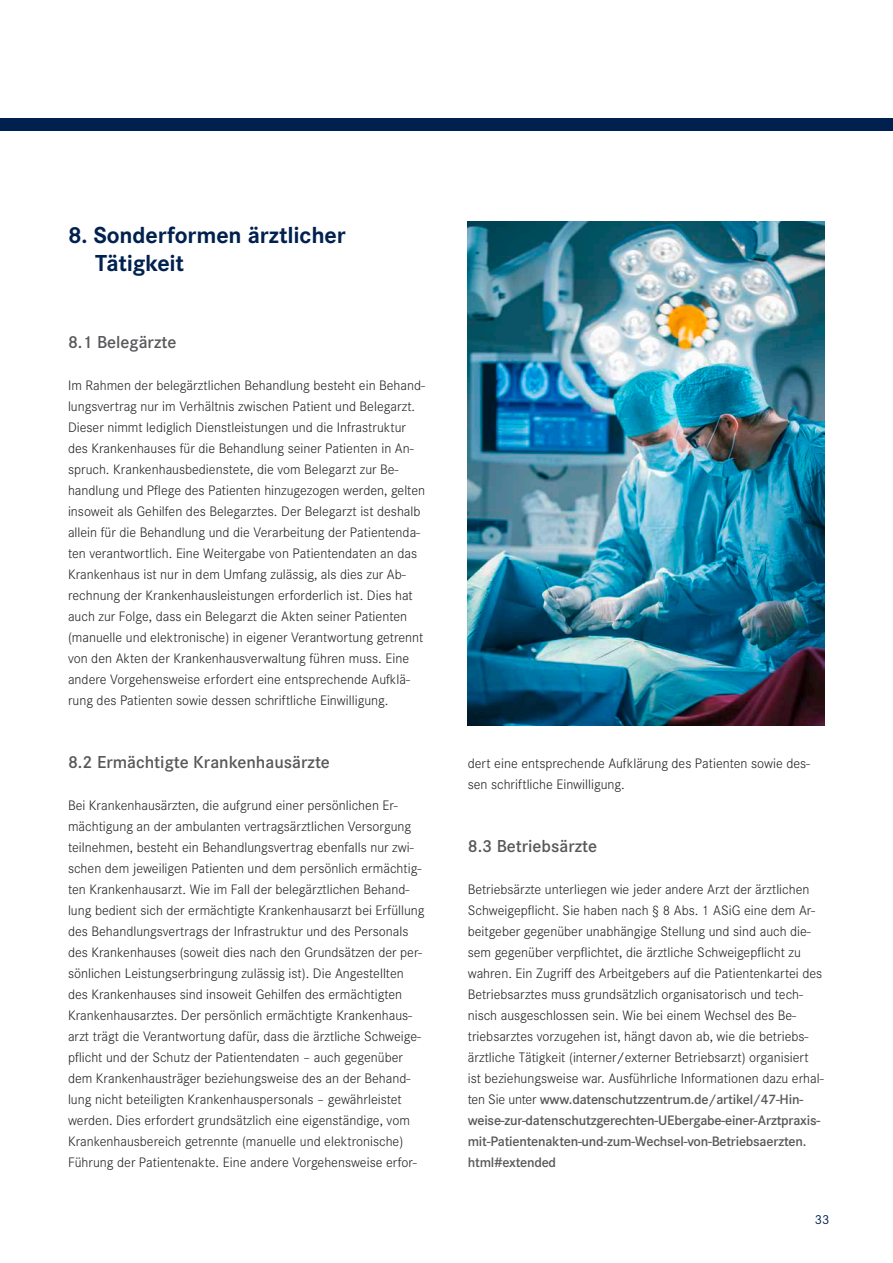
<style>
.page{position:relative;width:893px;height:1263px;background:#fff}
.page>*{position:absolute;margin:0;border:0;box-sizing:border-box;transform-origin:0 0}
.t1{font:700 24px/28.5px "Corporate S";letter-spacing:-.01em;color:#00214f}
.t2{font:600 18px "Corporate S";color:#57585a}
.t3{font:300 14.25px/21px "Corporate S";color:#231f20}
.t4{font:13.5px "Corporate S";color:#00214f}
.s1{font-weight:600;color:#57585a}
</style>
<div class="page">
<div style="left:0;top:118px;width:893px;height:13px;background:#00214f"></div>
<img style="left:467px;top:222px;width:357px;height:504px">
<h1 class="t1" style="left:95px;top:220px;width:252px;text-indent:-27px">8. Sonderformen ärztlicher<br>Tätigkeit</h1>
<p class="t2" style="left:68px;top:330px;width:110px">8.1 Belegärzte</p>
<p class="t3" style="left:68px;top:374px;width:359px">Im Rahmen der belegärztlichen Behandlung besteht ein Behand&shy;lungsvertrag nur im Verhältnis zwischen Patient und Belegarzt.<br>Dieser nimmt lediglich Dienstleistungen und die Infrastruktur des Krankenhauses für die Behandlung seiner Patienten in An&shy;spruch. Krankenhausbedienstete, die vom Belegarzt zur Be&shy;handlung und Pflege des Patienten hinzugezogen werden, gelten insoweit als Gehilfen des Belegarztes. Der Belegarzt ist deshalb allein für die Behandlung und die Verarbeitung der Patientenda&shy;ten verantwortlich. Eine Weitergabe von Patientendaten an das Krankenhaus ist nur in dem Umfang zulässig, als dies zur Ab&shy;rechnung der Krankenhausleistungen erforderlich ist. Dies hat auch zur Folge, dass ein Belegarzt die Akten seiner Patienten (manuelle und elektronische) in eigener Verantwortung getrennt von den Akten der Krankenhausverwaltung führen muss. Eine andere Vorgehensweise erfordert eine entsprechende Aufklä&shy;rung des Patienten sowie dessen schriftliche Einwilligung.</p>
<p class="t2" style="left:68px;top:750px;width:263px">8.2 Ermächtigte Krankenhausärzte</p>
<p class="t3" style="left:68px;top:794px;width:358px">Bei Krankenhausärzten, die aufgrund einer persönlichen Er&shy;mächtigung an der ambulanten vertragsärztlichen Versorgung teilnehmen, besteht ein Behandlungsvertrag ebenfalls nur zwi&shy;schen dem jeweiligen Patienten und dem persönlich ermächtig&shy;ten Krankenhausarzt. Wie im Fall der belegärztlichen Behand&shy;lung bedient sich der ermächtigte Krankenhausarzt bei Erfüllung des Behandlungsvertrags der Infrastruktur und des Personals des Krankenhauses (soweit dies nach den Grundsätzen der per&shy;sönlichen Leistungserbringung zulässig ist). Die Angestellten des Krankenhauses sind insoweit Gehilfen des ermächtigten Krankenhausarztes. Der persönlich ermächtigte Krankenhaus&shy;arzt trägt die Verantwortung dafür, dass die ärztliche Schweige&shy;pflicht und der Schutz der Patientendaten – auch gegenüber dem Krankenhausträger beziehungsweise des an der Behand&shy;lung nicht beteiligten Krankenhauspersonals – gewährleistet werden. Dies erfordert grundsätzlich eine eigenständige, vom Krankenhausbereich getrennte (manuelle und elektronische)<br>Führung der Patientenakte. Eine andere Vorgehensweise erfor-</p>
<p class="t3" style="left:468px;top:752px;width:344px">dert eine entsprechende Aufklärung des Patienten sowie des&shy;sen schriftliche Einwilligung.</p>
<p class="t2" style="left:468px;top:834px;width:131px">8.3 Betriebsärzte</p>
<p class="t3" style="left:468px;top:878px;width:357px">Betriebsärzte unterliegen wie jeder andere Arzt der ärztlichen Schweigepflicht. Sie haben nach § 8 Abs. 1 ASiG eine dem Ar&shy;beitgeber gegenüber unabhängige Stellung und sind auch die&shy;sem gegenüber verpflichtet, die ärztliche Schweigepflicht zu wahren. Ein Zugriff des Arbeitgebers auf die Patientenkartei des Betriebsarztes muss grundsätzlich organisatorisch und tech&shy;nisch ausgeschlossen sein. Wie bei einem Wechsel des Be&shy;triebsarztes vorzugehen ist, hängt davon ab, wie die betriebs&shy;ärztliche Tätigkeit (interner/externer Betriebsarzt) organisiert ist beziehungsweise war. Ausführliche Informationen dazu erhal&shy;ten Sie unter <span class="s1">www.datenschutzzentrum.de/artikel/47-Hin&shy;weise-zur-datenschutzgerechten-UEbergabe-einer-Arztpraxis&shy;mit-Patientenakten-und-zum-Wechsel-von-Betriebsaerzten. html#extended</span></p>
<p class="t4" style="left:815px;top:1210px;width:16px">33</p>
</div>
